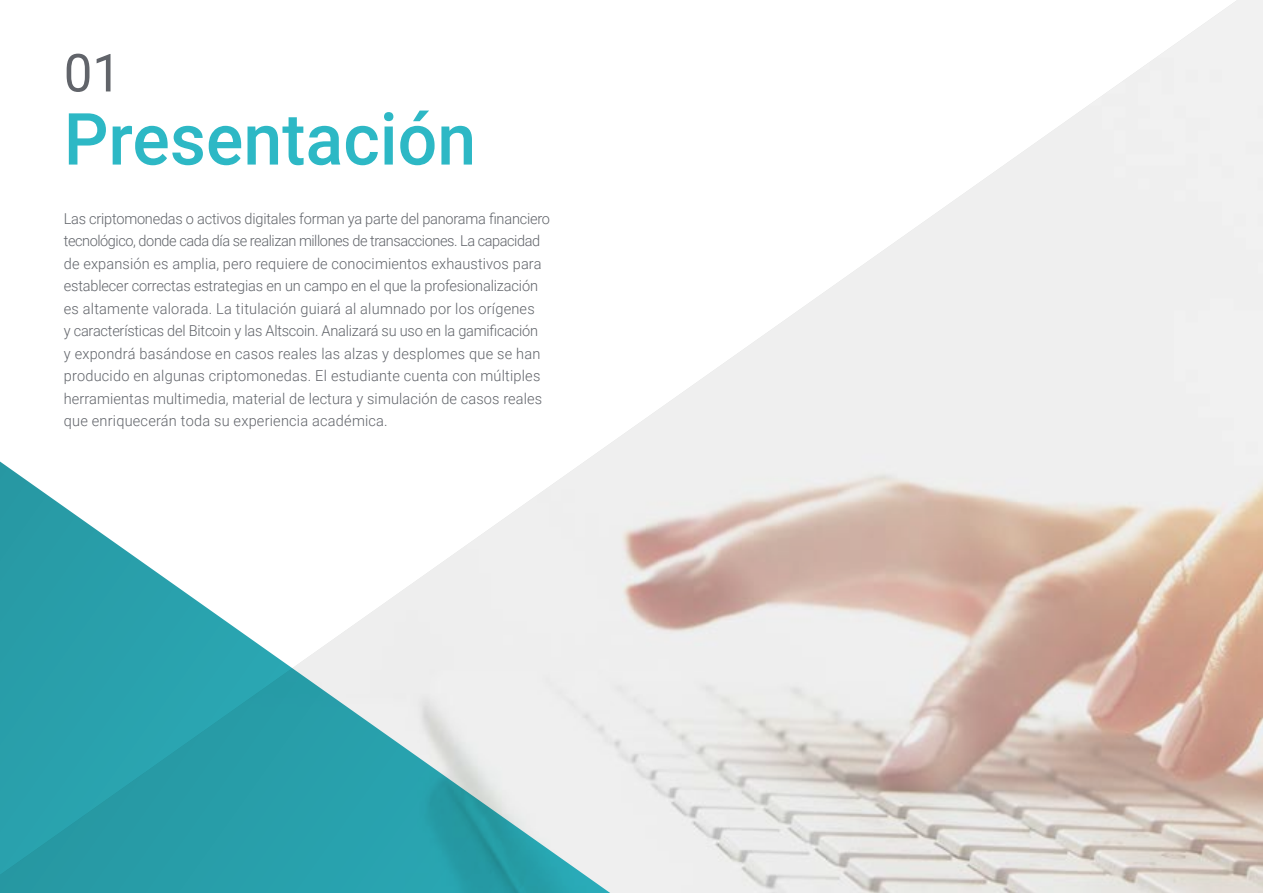
<style>
.page{position:relative;width:1263px;height:893px;background:#fff}
.page>*{position:absolute;margin:0;border:0;box-sizing:border-box;transform-origin:0 0}
.t1{font:500 72px "Roboto";color:#2db8c5}
.t2{font:52.5px "Roboto";color:#61646a}
.t3{font:300 15px/22.5px "Roboto";letter-spacing:.01em;color:#61646a}
</style>
<div class="page">
<img style="left:607px;top:0;width:656px;height:893px">
<svg style="left:0;top:446px;width:640px;height:447px"></svg>
<h2 class="t2" style="left:64px;top:36px;width:59px">01</h2>
<h1 class="t1" style="left:64px;top:89px;width:414px">Presentación</h1>
<p class="t3" style="left:64px;top:207px;width:488px">Las criptomonedas o activos digitales forman ya parte del panorama financiero tecnológico, donde cada día se realizan millones de transacciones. La capacidad de expansión es amplia, pero requiere de conocimientos exhaustivos para establecer correctas estrategias en un campo en el que la profesionalización es altamente valorada. La titulación guiará al alumnado por los orígenes<br>y características del Bitcoin y las Altscoin. Analizará su uso en la gamificación<br>y expondrá basándose en casos reales las alzas y desplomes que se han producido en algunas criptomonedas. El estudiante cuenta con múltiples herramientas multimedia, material de lectura y simulación de casos reales que enriquecerán toda su experiencia académica.</p>
</div>
